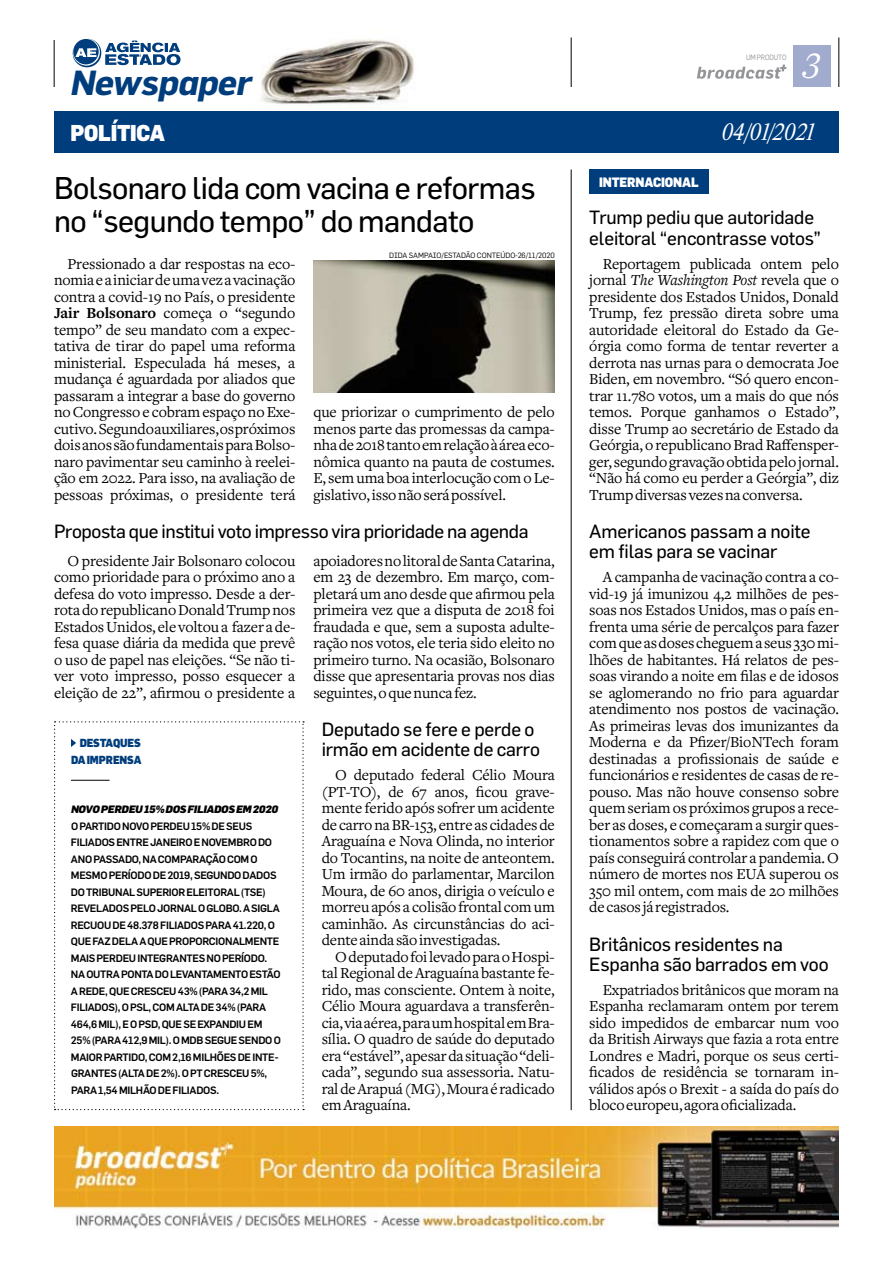
<style>
.page{position:relative;width:893px;height:1263px;background:#fff}
.page>*{position:absolute;margin:0;border:0;box-sizing:border-box;transform-origin:0 0}
.t1{font:italic 34.5px "Estado Headline";color:#fff}
.t2{font:italic 700 34.2px "Flama";letter-spacing:-.02em;color:#003d7d}
.t3{font:30.75px/33px "Flama Basic";letter-spacing:-.02em;color:#000}
.t4{font:italic 23.1px "Estado Headline";letter-spacing:-.025em;color:#fff;scale:.9 1}
.t5{font:900 22.5px "Flama";letter-spacing:-.01em;color:#fff;scale:.9 1}
.t6{font:18.75px/20.2px "Flama Basic";letter-spacing:-.01em;color:#000}
.t7{font:15.9px/16.5px "Freight Text";letter-spacing:-.01em;color:#000;text-align:justify}
.t8{font:900 13.35px "Flama";color:#fff;scale:.9 1}
.t9{font:900 11.55px/16.5px "Flama";letter-spacing:-.01em;color:#003d7d;text-align:right;scale:.9 1}
.t10{font:500 10.5px/16.5px "Flama";letter-spacing:-.025em;color:#000}
.t11{font:7.5px "Flama";letter-spacing:-.01em;color:#000}
.t12{font:7.5px "Flama";letter-spacing:-.015em;color:#939598;scale:.9 1}
.s1{font-weight:700}
.s2{font-weight:900;font-style:italic}
.s3{font-style:italic}
</style>
<div class="page">
<img style="left:244px;top:39px;width:182px;height:73px">
<div style="left:793px;top:46px;width:38px;height:41px;background:#a0abcd"></div>
<div style="left:54px;top:112px;width:785px;height:41px;background:#003d7d"></div>
<hr style="left:54px;top:40px;width:1px;height:47px;background:#000">
<hr style="left:571px;top:38px;width:1px;height:49px;background:#000">
<hr style="left:839px;top:38px;width:1px;height:49px;background:#000">
<svg style="left:72px;top:39px;width:109px;height:28px"></svg>
<svg style="left:697px;top:65px;width:90px;height:14px"></svg>
<img style="left:54px;top:1127px;width:785px;height:103px">
<svg style="left:54px;top:721px;width:250px;height:389px"></svg>
<hr style="left:71px;top:780px;width:39px;height:1px;background:#000">
<hr style="left:571px;top:170px;width:1px;height:940px;background:#000">
<div style="left:589px;top:170px;width:120px;height:24px;background:#003d7d"></div>
<img style="left:313px;top:260px;width:242px;height:132px">
<p class="t2" style="left:70px;top:62px;width:182px">Newspaper</p>
<p class="t5" style="left:70px;top:116px;width:107px">POLÍTICA</p>
<p class="t3" style="left:54px;top:169px;width:483px">Bolsonaro lida com vacina e reformas no “segundo tempo” do mandato</p>
<p class="t7" style="left:54px;top:255px;width:243px;text-indent:14px">Pressionado a dar respostas na eco&shy;nomia e a iniciar de uma vez a vacinação contra a covid-19 no País, o presidente <span class="s1">Jair Bolsonaro</span> começa o “segundo tempo” de seu mandato com a expec&shy;tativa de tirar do papel uma reforma ministerial. Especulada há meses, a mudança é aguardada por aliados que passaram a integrar a base do governo no Congresso e cobram espaço no Exe&shy;cutivo. Segundo auxiliares, os próximos dois anos são fundamentais para Bolso&shy;naro pavimentar seu caminho à reelei&shy;ção em 2022. Para isso, na avaliação de pessoas próximas, o presidente terá</p>
<p class="t11" style="left:389px;top:251px;width:167px">DIDA SAMPAIO/ESTADÃO CONTEÚDO-26/11/2020</p>
<p class="t7" style="left:313px;top:404px;width:243px">que priorizar o cumprimento de pelo menos parte das promessas da campa&shy;nha de 2018 tanto em relação à área eco&shy;nômica quanto na pauta de costumes.<br>E, sem uma boa interlocução com o Le&shy;gislativo, isso não será possível.</p>
<p class="t6" style="left:54px;top:520px;width:476px">Proposta que institui voto impresso vira prioridade na agenda</p>
<p class="t7" style="left:54px;top:552px;width:243px;text-indent:14px">O presidente Jair Bolsonaro colocou como prioridade para o próximo ano a defesa do voto impresso. Desde a der&shy;rota do republicano Donald Trump nos Estados Unidos, ele voltou a fazer a de&shy;fesa quase diária da medida que prevê o uso de papel nas eleições. “Se não ti&shy;ver voto impresso, posso esquecer a eleição de 22”, afirmou o presidente a</p>
<p class="t7" style="left:313px;top:552px;width:243px">apoiadores no litoral de Santa Catarina, em 23 de dezembro. Em março, com&shy;pletará um ano desde que afirmou pela primeira vez que a disputa de 2018 foi fraudada e que, sem a suposta adulte&shy;ração nos votos, ele teria sido eleito no primeiro turno. Na ocasião, Bolsonaro disse que apresentaria provas nos dias seguintes, o que nunca fez.</p>
<p class="t9" style="left:71px;top:734px;width:80px">DESTAQUES<br>DA IMPRENSA</p>
<p class="t10" style="left:71px;top:800px;width:211px"><span class="s2">NOVO PERDEU 15% DOS FILIADOS EM 2020<br></span>O PARTIDO NOVO PERDEU 15% DE SEUS FILIADOS ENTRE JANEIRO E NOVEMBRO DO ANO PASSADO, NA COMPARAÇÃO COM O MESMO PERÍODO DE 2019, SEGUNDO DADOS DO TRIBUNAL SUPERIOR ELEITORAL (TSE)<br>REVELADOS PELO JORNAL O GLOBO. A SIGLA RECUOU DE 48.378 FILIADOS PARA 41.220, O QUE FAZ DELA A QUE PROPORCIONALMENTE MAIS PERDEU INTEGRANTES NO PERÍODO.<br>NA OUTRA PONTA DO LEVANTAMENTO ESTÃO A REDE, QUE CRESCEU 43% (PARA 34,2 MIL FILIADOS), O PSL, COM ALTA DE 34% (PARA 464,6 MIL), E O PSD</p>
<p class="t10" style="left:71px;top:1015px;width:193px;text-indent:87px">, QUE SE EXPANDIU EM<br>25% (PARA 412,9 MIL). O MDB</p>
<p class="t10" style="left:71px;top:1031px;width:210px;text-indent:134px">SEGUE SENDO O<br>MAIOR PARTIDO, COM 2,16 MILHÕES DE INTE-<br>GRANTES (ALTA DE 2%). O PT CRESCEU 5%,<br>PARA 1,54 MILHÃO DE FILIADOS.</p>
<p class="t6" style="left:322px;top:718px;width:220px">Deputado se fere e perde o irmão em acidente de carro</p>
<p class="t7" style="left:335px;top:767px;width:221px">O deputado federal Célio Moura</p>
<p class="t7" style="left:322px;top:783px;width:235px">(PT-TO), de 67 anos, ficou grave-</p>
<p class="t7" style="left:322px;top:800px;width:235px">mente ferido após sofrer um acidente</p>
<p class="t7" style="left:322px;top:816px;width:235px">de carro na BR-153, entre as cidades de</p>
<p class="t7" style="left:322px;top:833px;width:235px">Araguaína e Nova Olinda, no interior</p>
<p class="t7" style="left:322px;top:849px;width:235px">do Tocantins, na noite de anteontem.</p>
<p class="t7" style="left:322px;top:866px;width:235px">Um irmão do parlamentar, Marcilon</p>
<p class="t7" style="left:322px;top:882px;width:235px">Moura, de 60 anos, dirigia o veículo e</p>
<p class="t7" style="left:322px;top:899px;width:235px">morreu após a colisão frontal com um</p>
<p class="t7" style="left:322px;top:915px;width:235px">caminhão. As circunstâncias do aci-</p>
<p class="t7" style="left:322px;top:932px;width:180px">dente ainda são investigadas.</p>
<p class="t7" style="left:335px;top:948px;width:221px">O deputado foi levado para o Hospi-</p>
<p class="t7" style="left:322px;top:965px;width:235px">tal Regional de Araguaína bastante fe-</p>
<p class="t7" style="left:322px;top:981px;width:235px">rido, mas consciente. Ontem à noite,</p>
<p class="t7" style="left:322px;top:998px;width:235px">Célio Moura aguardava a transferên-</p>
<p class="t7" style="left:322px;top:1014px;width:235px">cia, via aérea, para um hospital em Bra-</p>
<p class="t7" style="left:322px;top:1031px;width:235px">sília. O quadro de saúde do deputado</p>
<p class="t7" style="left:322px;top:1047px;width:235px">era “estável”, apesar da situação “deli-</p>
<p class="t7" style="left:322px;top:1064px;width:235px">cada”, segundo sua assessoria. Natu-</p>
<p class="t7" style="left:322px;top:1080px;width:235px">ral de Arapuá (MG), Moura é radicado</p>
<p class="t7" style="left:322px;top:1097px;width:91px">em Araguaína.</p>
<p class="t12" style="left:746px;top:53px;width:46px">UM PRODUTO</p>
<p class="t1" style="left:802px;top:50px;width:20px">3</p>
<p class="t8" style="left:599px;top:173px;width:10px">INTERNACIONAL</p>
<p class="t4" style="left:721px;top:122px;width:105px">04/01/2021</p>
<p class="t6" style="left:589px;top:206px;width:233px">Trump pediu que autoridade eleitoral “encontrasse votos”</p>
<p class="t7" style="left:589px;top:255px;width:251px;text-indent:14px">Reportagem publicada ontem pelo jornal <span class="s3">The Washington Post</span> revela que o presidente dos Estados Unidos, Donald Trump, fez pressão direta sobre uma autoridade eleitoral do Estado da Ge&shy;órgia como forma de tentar reverter a derrota nas urnas para o democrata Joe Biden, em novembro. “Só quero encon&shy;trar 11.780 votos, um a mais do que nós temos. Porque ganhamos o Estado”, disse Trump ao secretário de Estado da Geórgia, o republicano Brad Raffensper&shy;ger, segundo gravação obtida pelo jornal. “Não há como eu perder a Geórgia”, diz Trump diversas vezes na conversa.</p>
<p class="t6" style="left:589px;top:520px;width:223px">Americanos passam a noite em filas para se vacinar</p>
<p class="t7" style="left:589px;top:569px;width:251px;text-indent:14px">A campanha de vacinação contra a co&shy;vid-19 já imunizou 4,2 milhões de pes&shy;soas nos Estados Unidos, mas o país en&shy;frenta uma série de percalços para fazer com que as doses cheguem a seus 330 mi&shy;lhões de habitantes. Há relatos de pes&shy;soas virando a noite em filas e de idosos se aglomerando no frio para aguardar atendimento nos postos de vacinação.<br>As primeiras levas dos imunizantes da Moderna e da Pfizer/BioNTech foram destinadas a profissionais de saúde e funcionários e residentes de casas de re&shy;pouso. Mas não houve consenso sobre quem seriam os próximos grupos a rece&shy;ber as doses, e começaram a surgir ques&shy;tionamentos sobre a rapidez com que o país conseguirá controlar a pandemia. O número de mortes nos EUA superou os 350 mil ontem, com mais de 20 milhões de casos já registrados.</p>
<p class="t6" style="left:589px;top:932px;width:241px">Britânicos residentes na<br>Espanha são barrados em voo</p>
<p class="t7" style="left:589px;top:981px;width:251px;text-indent:14px">Expatriados britânicos que moram na Espanha reclamaram ontem por terem sido impedidos de embarcar num voo da British Airways que fazia a rota entre Londres e Madri, porque os seus certi&shy;ficados de residência se tornaram in&shy;válidos após o Brexit - a saída do país do bloco europeu, agora oficializada.</p>
</div>
